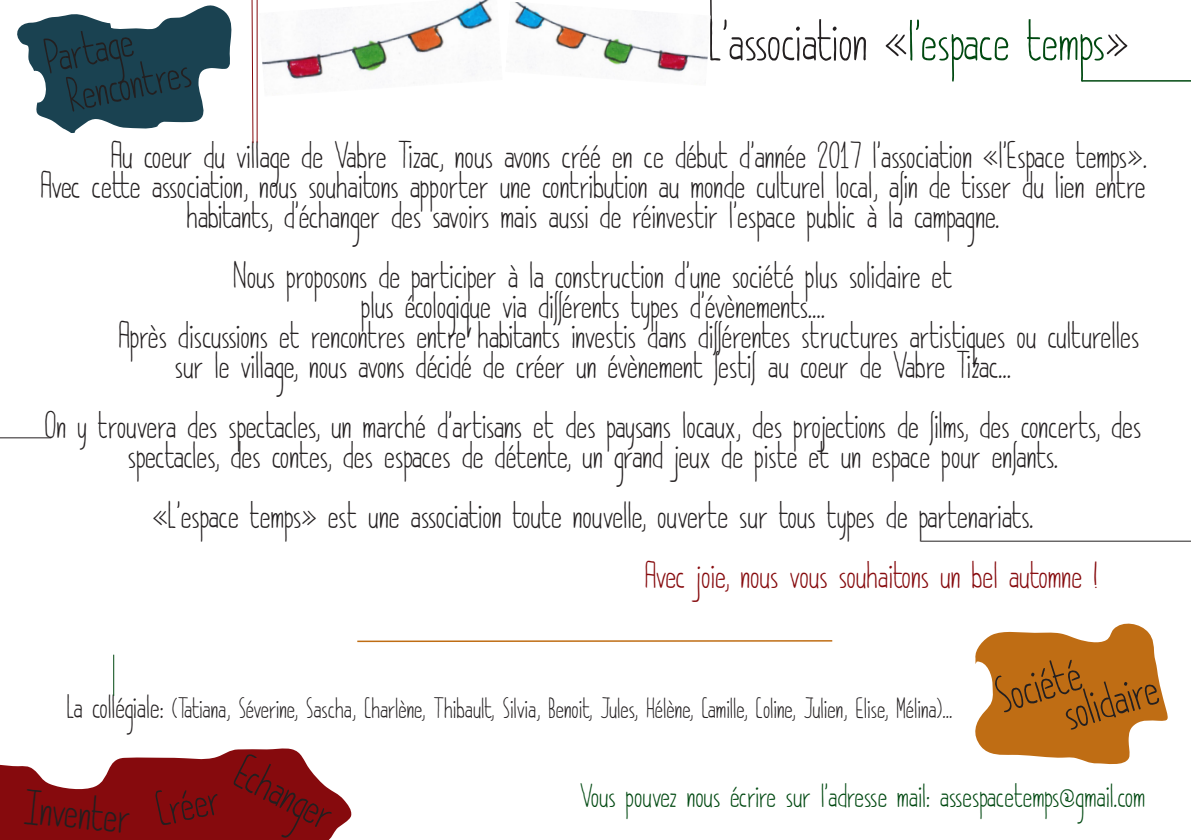
<style>
.page{position:relative;width:1191px;height:840px;background:#fff}
.page>*{position:absolute;margin:0;border:0;box-sizing:border-box;transform-origin:0 0}
.t1{font:52px "DK Pimpernel";color:#231f20}
.t2{font:46px "DK Pimpernel";color:#231f20}
.t3{font:44px "DK Pimpernel";color:#231f20}
.t4{font:34px/30px "DK Pimpernel";color:#231f20;text-align:center}
.t5{font:34px "DK Pimpernel";color:#860a0d}
.t6{font:30px "DK Pimpernel";color:#004911}
.t7{font:26px "DK Pimpernel";color:#231f20}
.s1{color:#004911}
.s2{font-size:30px}
</style>
<div class="page">
<hr style="left:1081px;top:80px;width:110px;height:2px;background:#004911">
<hr style="left:710px;top:0;width:2px;height:20px;background:#231f20">
<hr style="left:257px;top:0;width:1px;height:142px;background:#860a0d">
<svg style="left:251px;top:0;width:3px;height:143px"></svg>
<hr style="left:0;top:437px;width:51px;height:1px;background:#231f20">
<hr style="left:921px;top:540px;width:270px;height:1px;background:#231f20">
<hr style="left:113px;top:654px;width:1px;height:41px;background:#004911">
<hr style="left:357px;top:639px;width:475px;height:2px;background:#bf6d14">
<svg style="left:17px;top:5px;width:215px;height:128px"></svg>
<svg style="left:975px;top:623px;width:193px;height:142px"></svg>
<svg style="left:0;top:748px;width:352px;height:91px"></svg>
<img style="left:262px;top:0;width:231px;height:83px">
<img style="left:514px;top:2px;width:194px;height:73px">
<p class="t3" style="left:40px;top:34px;width:91px;rotate:-12deg">Partage</p>
<p class="t3" style="left:63px;top:72px;width:126px;rotate:-12deg">Rencontres</p>
<p class="t1" style="left:708px;top:12px;width:422px">L’association «<span class="s1">l’espace temps</span>»</p>
<p class="t4" style="left:111px;top:141px;width:1037px">Au coeur du village de Vabre Tizac, nous avons créé en ce début d’année 2017 l’association «l’Espace temps».</p>
<p class="t4" style="left:40px;top:171px;width:1106px">Avec cette association, nous souhaitons apporter une contribution au monde culturel local, afin de tisser du lien entre habitants, d’échanger des savoirs mais aussi de réinvestir l’espace public à la campagne.</p>
<p class="t4" style="left:233px;top:261px;width:721px">Nous proposons de participer à la construction d’une société plus solidaire et</p>
<p class="t4" style="left:361px;top:291px;width:466px">plus écologique via différents types d’évènements....</p>
<p class="t4" style="left:175px;top:321px;width:966px;text-align:left;text-indent:-56px">Après discussions et rencontres entre habitants investis dans différentes structures artistiques ou culturelles sur le village, nous avons décidé de créer un évènement festif au coeur de Vabre Tizac...</p>
<p class="t4" style="left:45px;top:411px;width:1098px">On y trouvera des spectacles, un marché d’artisans et des paysans locaux, des projections de films, des concerts, des spectacles, des contes, des espaces de détente, un grand jeux de piste et un espace pour enfants.</p>
<p class="t4" style="left:152px;top:501px;width:882px">«L’espace temps» est une association toute nouvelle, ouverte sur tous types de partenariats.</p>
<p class="t5" style="left:645px;top:556px;width:454px">Avec joie, nous vous souhaitons un bel automne !</p>
<p class="t7" style="left:67px;top:693px;width:887px"><span class="s2">La collégiale:</span> (Tatiana, Séverine, Sascha, Charlène, Thibault, Silvia, Benoit, Jules, Hélène, Camille, Coline, Julien, Elise, Mélina)...</p>
<p class="t2" style="left:990px;top:672px;width:88px;rotate:-17deg">Société</p>
<p class="t2" style="left:1056px;top:689px;width:98px;rotate:-17deg">solidaire</p>
<p class="t3" style="left:26px;top:782px;width:108px;rotate:5deg">Inventer</p>
<p class="t3" style="left:152px;top:785px;width:65px;rotate:-12deg">Créer</p>
<p class="t3" style="left:250px;top:746px;width:106px;rotate:27deg">Echanger</p>
<p class="t6" style="left:580px;top:778px;width:566px">Vous pouvez nous écrire sur l’adresse mail: assespacetemps@gmail.com</p>
</div>
